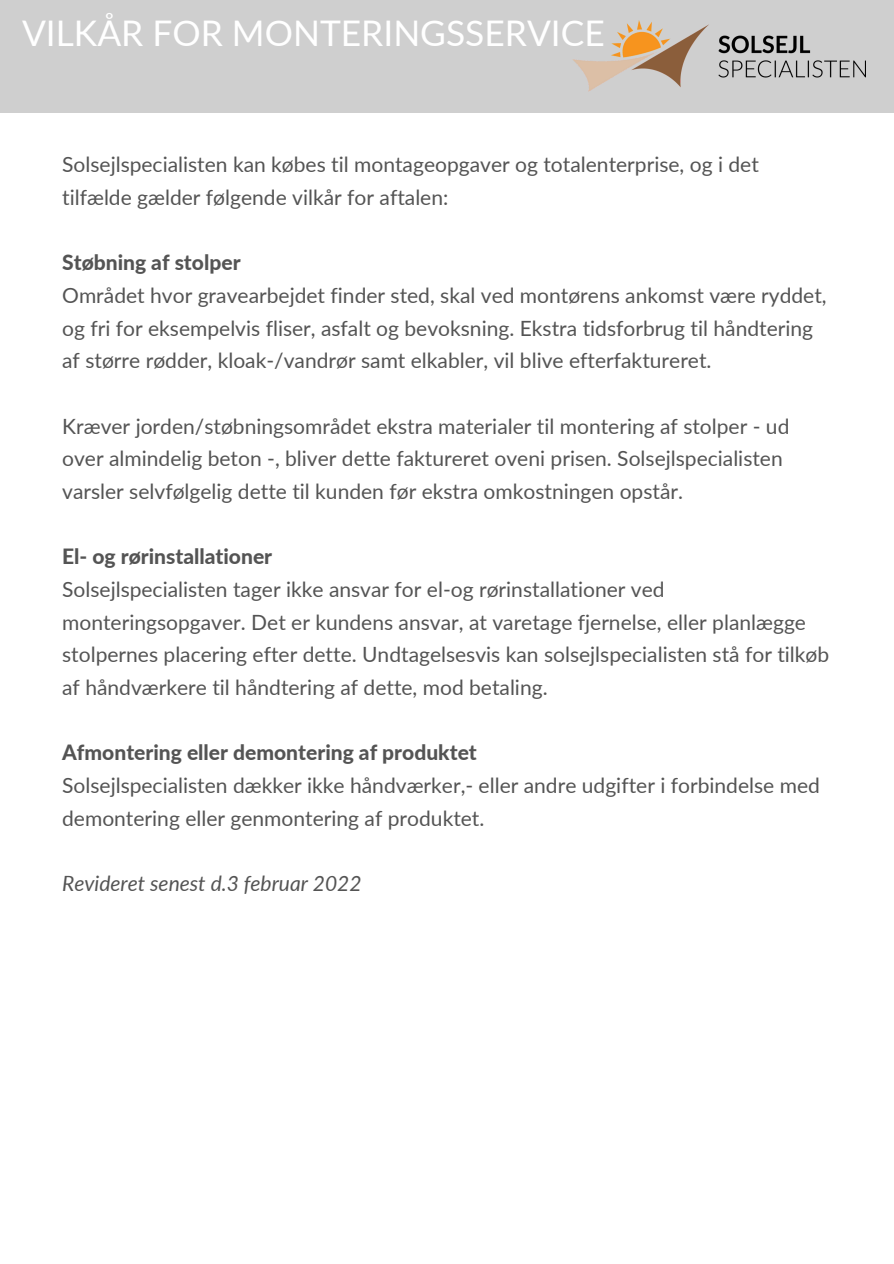
<style>
.page{position:relative;width:894px;height:1264px;background:#fff}
.page>*{position:absolute;margin:0;border:0;box-sizing:border-box;transform-origin:0 0}
.t1{font:35.25px "Lato";color:#fff}
.t2{font:21px/32.7px "Lato";color:#545454}
.t3{font:800 21px "Lato";color:#545454}
.t4{font:italic 21px "Lato";color:#545454}
</style>
<div class="page">
<div style="left:0;top:0;width:893px;height:113px;background:#cfcfcf"></div>
<img style="left:572px;top:21px;width:292px;height:71px">
<p class="t1" style="left:22px;top:11px;width:584px">VILKÅR FOR MONTERINGSSERVICE</p>
<p class="t2" style="left:62px;top:148px;width:698px">Solsejlspecialisten kan købes til montageopgaver og totalenterprise, og i det tilfælde gælder følgende vilkår for aftalen:</p>
<p class="t3" style="left:62px;top:249px;width:180px">Støbning af stolper</p>
<p class="t2" style="left:62px;top:278px;width:765px">Området hvor gravearbejdet finder sted, skal ved montørens ankomst være ryddet, og fri for eksempelvis fliser, asfalt og bevoksning. Ekstra tidsforbrug til håndtering af større rødder, kloak-/vandrør samt elkabler, vil blive efterfaktureret.</p>
<p class="t2" style="left:62px;top:409px;width:728px">Kræver jorden/støbningsområdet ekstra materialer til montering af stolper - ud over almindelig beton -, bliver dette faktureret oveni prisen. Solsejlspecialisten varsler selvfølgelig dette til kunden før ekstra omkostningen opstå r.</p>
<p class="t3" style="left:62px;top:543px;width:211px">El- og rørinstallationer</p>
<p class="t2" style="left:62px;top:572px;width:768px">Solsejlspecialisten tager ikke ansvar for el-og rørinstallationer ved monteringsopgaver. Det er kundens ansvar, at varetage fjernelse, eller planlægge stolpernes placering efter dette. Undtagelsesvis kan solsejlspecialisten stå for tilkøb af hå ndværkere til hå ndtering af dette, mod betaling.</p>
<p class="t3" style="left:62px;top:739px;width:416px">Afmontering eller demontering af produktet</p>
<p class="t2" style="left:62px;top:768px;width:759px">Solsejlspecialisten dækker ikke håndværker,- eller andre udgifter i forbindelse med demontering eller genmontering af produktet.</p>
<p class="t4" style="left:62px;top:870px;width:301px">Revideret senest d.3 februar 2022</p>
</div>
